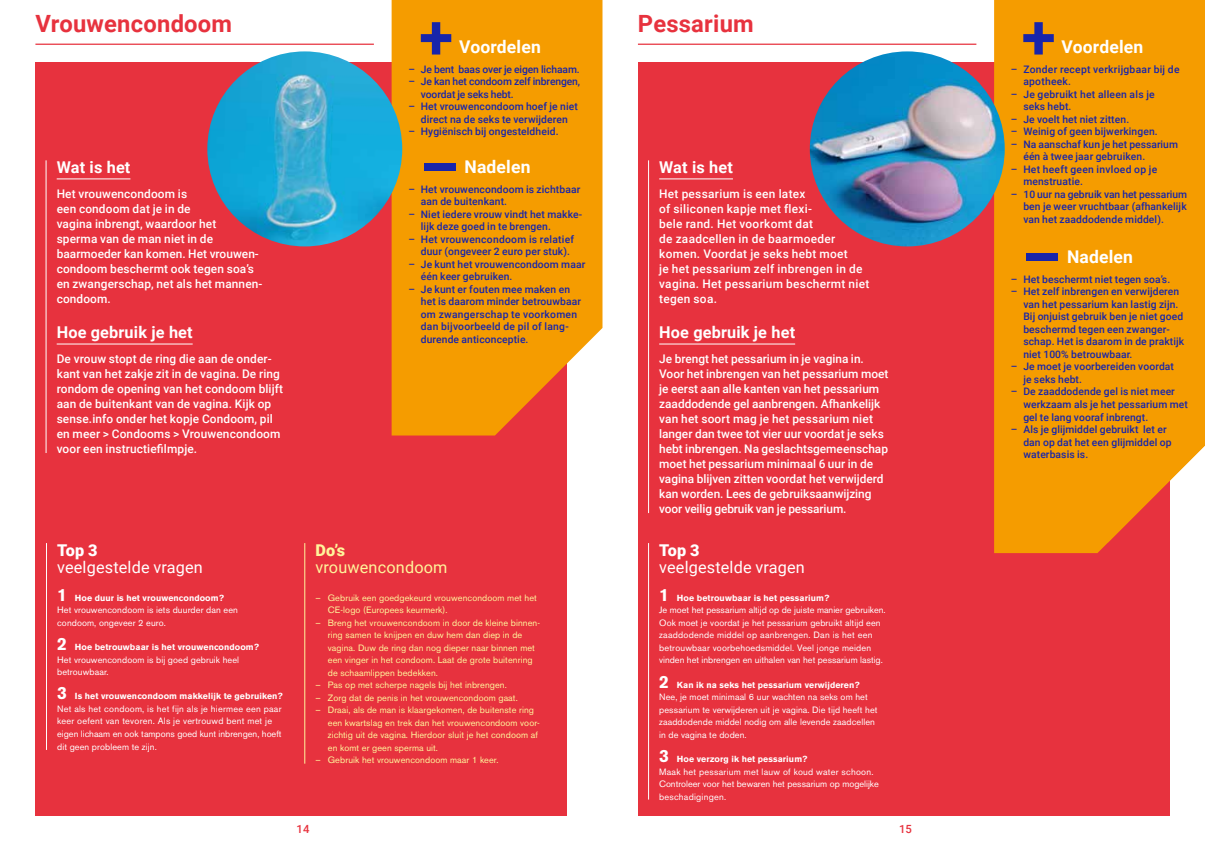
<style>
.page{position:relative;width:1205px;height:851px;background:#fff}
.page>*{position:absolute;margin:0;border:0;box-sizing:border-box;transform-origin:0 0}
.t1{font:700 62.5px "Roboto";color:#1825aa}
.t2{font:700 23.75px "Roboto";letter-spacing:.01em;color:#e7323e}
.t3{font:700 17.5px "Roboto";letter-spacing:.01em;color:#fff}
.t4{font:700 16.25px "Roboto";letter-spacing:.01em;color:#fff}
.t5{font:16.25px "Roboto";letter-spacing:.01em;color:#fff}
.t6{font:16.25px "Roboto";letter-spacing:.01em;color:#fff59b}
.t7{font:900 16.25px "Roboto";letter-spacing:-.04em;color:#fff}
.t8{font:900 16.25px "Roboto";color:#fff59b}
.t9{font:500 11.88px/15px "Roboto";letter-spacing:.01em;color:#fff}
.t10{font:500 11.25px "Roboto";color:#e7323e}
.t11{font:500 10.25px/12.5px "Roboto";letter-spacing:.01em;color:#1825aa}
.t12{font:500 10.25px/12.5px "Roboto";letter-spacing:-.01em;color:#1825aa}
.t13{font:9.12px/12.5px "Akzidenz Grotesk BE";letter-spacing:.01em;color:#fff}
.t14{font:9.12px/12.5px "Akzidenz Grotesk BE";letter-spacing:.01em;color:#fff59b}
.t15{font:700 8.75px "Akzidenz Grotesk BE";letter-spacing:.01em;color:#fff}
.s1{font-size:17.5px}
</style>
<div class="page">
<div style="left:35px;top:62px;width:532px;height:753px;background:#e7323e"></div>
<div style="left:392px;top:0;width:210px;height:435px;background:#f59c00"></div>
<hr style="left:57px;top:178px;width:73px;height:1px;background:#fff">
<hr style="left:57px;top:343px;width:136px;height:1px;background:#fff">
<hr style="left:46px;top:160px;width:1px;height:293px;background:#fff">
<hr style="left:46px;top:543px;width:1px;height:206px;background:#fff">
<hr style="left:304px;top:543px;width:1px;height:220px;background:#fff59b">
<hr style="left:35px;top:44px;width:339px;height:1px;background:#e7323e">
<img style="left:207px;top:51px;width:195px;height:195px;border-radius:97px">
<div style="left:638px;top:62px;width:531px;height:753px;background:#e7323e"></div>
<svg style="left:994px;top:0;width:176px;height:553px;background:#f39007"></svg>
<div style="left:1005px;top:0;width:200px;height:542px;background:#f59c00"></div>
<hr style="left:659px;top:178px;width:74px;height:1px;background:#fff">
<hr style="left:659px;top:343px;width:136px;height:1px;background:#fff">
<hr style="left:648px;top:160px;width:1px;height:353px;background:#fff">
<hr style="left:648px;top:543px;width:1px;height:256px;background:#fff">
<hr style="left:638px;top:44px;width:338px;height:1px;background:#e7323e">
<img style="left:810px;top:51px;width:195px;height:195px;border-radius:97px">
<h2 class="t2" style="left:35px;top:7px;width:198px">Vrouwencondoom</h2>
<h3 class="t4" style="left:57px;top:156px;width:75px">Wat is het</h3>
<p class="t9" style="left:57px;top:186px;width:206px">Het vrouwencondoom is<br>een condoom dat je in de<br>vagina inbrengt, waardoor het<br>sperma van de man niet in de baarmoeder kan komen. Het vrouwen&shy;condoom beschermt ook tegen soa’s en zwangerschap, net als het mannen&shy;condoom.</p>
<h3 class="t4" style="left:57px;top:321px;width:137px">Hoe gebruik je het</h3>
<p class="t9" style="left:57px;top:351px;width:228px">De vrouw stopt de ring die aan de onder&shy;kant van het zakje zit in de vagina. De ring rondom de opening van het condoom blijft aan de buitenkant van de vagina. Kijk op sense.info onder het kopje Condoom, pil en meer &gt; Condooms &gt; Vrouwencondoom voor een instructiefilmpje.</p>
<h1 class="t1" style="left:419px;top:-7px;width:36px">+</h1>
<h3 class="t3" style="left:459px;top:34px;width:83px">Voordelen</h3>
<p class="t12" style="left:408px;top:62px;width:173px">– Je bent baas over je eigen lichaam.</p>
<p class="t12" style="left:421px;top:75px;width:161px;text-indent:-12px">– Je kan het condoom zelf inbrengen, voordat je seks hebt.</p>
<p class="t11" style="left:408px;top:100px;width:171px;text-align:center">– Het vrouwencondoom hoef je niet direct na de seks te verwijderen</p>
<p class="t11" style="left:408px;top:125px;width:152px">– Hygiënisch bij ongesteldheid.</p>
<h1 class="t1" style="left:419px;top:123px;width:41px">–</h1>
<h3 class="t3" style="left:464px;top:154px;width:67px">Nadelen</h3>
<p class="t11" style="left:421px;top:182px;width:161px;text-indent:-12px">– Het vrouwencondoom is zichtbaar aan de buitenkant.</p>
<p class="t11" style="left:421px;top:207px;width:163px;text-indent:-12px">– Niet iedere vrouw vindt het makke&shy;lijk deze goed in te brengen.</p>
<p class="t11" style="left:421px;top:232px;width:155px;text-indent:-12px">– Het vrouwencondoom is relatief duur (ongeveer 2 euro per stuk).</p>
<p class="t11" style="left:421px;top:257px;width:166px;text-indent:-12px">– Je kunt het vrouwencondoom maar één keer gebruiken.</p>
<p class="t11" style="left:421px;top:282px;width:162px;text-indent:-12px">– Je kunt er fouten mee maken en het is daarom minder betrouwbaar om zwangerschap te voorkomen dan bijvoorbeeld de pil of lang&shy;durende anticonceptie.</p>
<h3 class="t7" style="left:57px;top:538px;width:42px">Top 3</h3>
<h3 class="t5" style="left:57px;top:556px;width:147px">veelgestelde vragen</h3>
<p class="t15" style="left:57px;top:592px;width:168px"><span class="s1">1</span> Hoe duur is het vrouwencondoom?</p>
<p class="t13" style="left:57px;top:603px;width:182px">Het vrouwencondoom is iets duurder dan een condoom, ongeveer 2 euro.</p>
<p class="t15" style="left:57px;top:641px;width:203px"><span class="s1">2</span> Hoe betrouwbaar is het vrouwencondoom?</p>
<p class="t13" style="left:57px;top:653px;width:183px">Het vrouwencondoom is bij goed gebruik heel betrouwbaar.</p>
<p class="t15" style="left:57px;top:691px;width:227px"><span class="s1">3</span> Is het vrouwencondoom makkelijk te gebruiken?</p>
<p class="t13" style="left:57px;top:702px;width:226px">Net als het condoom, is het fijn als je hiermee een paar keer oefent van tevoren. Als je vertrouwd bent met je eigen lichaam en ook tampons goed kunt inbrengen, hoeft dit geen probleem te zijn.</p>
<h3 class="t8" style="left:315px;top:538px;width:31px">Do’s</h3>
<h3 class="t6" style="left:315px;top:556px;width:133px">vrouwencondoom</h3>
<p class="t14" style="left:328px;top:591px;width:211px;text-indent:-12px">– Gebruik een goedgekeurd vrouwencondoom met het<br>CE-logo (Europees keurmerk).</p>
<p class="t14" style="left:328px;top:616px;width:214px;text-indent:-12px">– Breng het vrouwencondoom in door de kleine binnen&shy;ring samen te knijpen en duw hem dan diep in de vagina. Duw de ring dan nog dieper naar binnen met een vinger in het condoom. Laat de grote buitenring de schaamlippen bedekken.</p>
<p class="t14" style="left:315px;top:678px;width:193px">– Pas op met scherpe nagels bij het inbrengen.</p>
<p class="t14" style="left:315px;top:691px;width:204px">– Zorg dat de penis in het vrouwencondoom gaat.</p>
<p class="t14" style="left:328px;top:703px;width:214px;text-indent:-12px">– Draai, als de man is klaargekomen, de buitenste ring een kwartslag en trek dan het vrouwencondoom voor&shy;zichtig uit de vagina. Hierdoor sluit je het condoom af en komt er geen sperma uit.</p>
<p class="t14" style="left:315px;top:753px;width:185px">– Gebruik het vrouwencondoom maar 1 keer.</p>
<p class="t10" style="left:297px;top:820px;width:14px">14</p>
<h2 class="t2" style="left:638px;top:7px;width:117px">Pessarium</h2>
<h3 class="t4" style="left:659px;top:156px;width:75px">Wat is het</h3>
<p class="t9" style="left:659px;top:186px;width:212px">Het pessarium is een latex<br>of siliconen kapje met flexi-<br>bele rand. Het voorkomt dat<br>de zaadcellen in de baarmoeder komen. Voordat je seks hebt moet<br>je het pessarium zelf inbrengen in de vagina. Het pessarium beschermt niet tegen soa.</p>
<h3 class="t4" style="left:659px;top:321px;width:137px">Hoe gebruik je het</h3>
<p class="t9" style="left:659px;top:351px;width:231px">Je brengt het pessarium in je vagina in.<br>Voor het inbrengen van het pessarium moet je eerst aan alle kanten van het pessarium zaaddodende gel aanbrengen. Afhankelijk van het soort mag je het pessarium niet langer dan twee tot vier uur voordat je seks hebt inbrengen. Na geslachtsgemeenschap moet het pessarium minimaal 6 uur in de vagina blijven zitten voordat het verwijderd kan worden. Lees de gebruiksaanwijzing voor veilig gebruik van je pessarium.</p>
<h3 class="t7" style="left:659px;top:538px;width:42px">Top 3</h3>
<h3 class="t5" style="left:659px;top:556px;width:147px">veelgestelde vragen</h3>
<p class="t15" style="left:659px;top:592px;width:172px"><span class="s1">1</span> Hoe betrouwbaar is het pessarium?</p>
<p class="t13" style="left:659px;top:603px;width:228px">Je moet het pessarium altijd op de juiste manier gebruiken.<br>Ook moet je voordat je het pessarium gebruikt altijd een zaaddodende middel op aanbrengen. Dan is het een betrouwbaar voorbehoedsmiddel. Veel jonge meiden vinden het inbrengen en uithalen van het pessarium lastig.</p>
<p class="t15" style="left:659px;top:679px;width:202px"><span class="s1">2</span> Kan ik na seks het pessarium verwijderen?</p>
<p class="t13" style="left:659px;top:690px;width:220px">Nee, je moet minimaal 6 uur wachten na seks om het pessarium te verwijderen uit je vagina. Die tijd heeft het zaaddodende middel nodig om alle levende zaadcellen in de vagina te doden.</p>
<p class="t15" style="left:659px;top:753px;width:150px"><span class="s1">3</span> Hoe verzorg ik het pessarium?</p>
<p class="t13" style="left:659px;top:765px;width:221px">Maak het pessarium met lauw of koud water schoon.<br>Controleer voor het bewaren het pessarium op mogelijke beschadigingen.</p>
<p class="t10" style="left:899px;top:820px;width:14px">15</p>
<h1 class="t1" style="left:1021px;top:-7px;width:36px">+</h1>
<h3 class="t3" style="left:1061px;top:34px;width:83px">Voordelen</h3>
<p class="t11" style="left:1023px;top:62px;width:158px;text-indent:-12px">– Zonder recept verkrijgbaar bij de apotheek.</p>
<p class="t11" style="left:1023px;top:87px;width:133px;text-indent:-12px">– Je gebruikt het alleen als je seks hebt.</p>
<p class="t11" style="left:1011px;top:112px;width:120px">– Je voelt het niet zitten.</p>
<p class="t11" style="left:1011px;top:125px;width:148px">– Weinig of geen bijwerkingen.</p>
<p class="t11" style="left:1023px;top:137px;width:156px;text-indent:-12px">– Na aanschaf kun je het pessarium één à twee jaar gebruiken.</p>
<p class="t11" style="left:1023px;top:162px;width:135px;text-indent:-12px">– Het heeft geen invloed op je menstruatie.</p>
<p class="t11" style="left:1023px;top:187px;width:165px;text-align:justify;text-indent:-12px">– 10 uur na gebruik van het pessarium ben je weer vruchtbaar (afhankelijk van het zaaddodende middel).</p>
<h1 class="t1" style="left:1021px;top:213px;width:41px">–</h1>
<h3 class="t3" style="left:1067px;top:244px;width:67px">Nadelen</h3>
<p class="t11" style="left:1011px;top:272px;width:161px">– Het beschermt niet tegen soa’s.</p>
<p class="t11" style="left:1023px;top:285px;width:162px;text-indent:-12px">– Het zelf inbrengen en verwijderen van het pessarium kan lastig zijn.<br>Bij onjuist gebruik ben je niet goed beschermd tegen een zwanger&shy;schap. Het is daarom in de praktijk niet 100% betrouwbaar.</p>
<p class="t11" style="left:1023px;top:360px;width:152px;text-indent:-12px">– Je moet je voorbereiden voordat je seks hebt.</p>
<p class="t11" style="left:1023px;top:385px;width:166px;text-indent:-12px">– De zaaddodende gel is niet meer werkzaam als je het pessarium met gel te lang vooraf inbrengt.</p>
<p class="t11" style="left:1023px;top:422px;width:150px;text-indent:-12px">– Als je glijmiddel gebruikt let er dan op dat het een glijmiddel op waterbasis is.</p>
</div>
